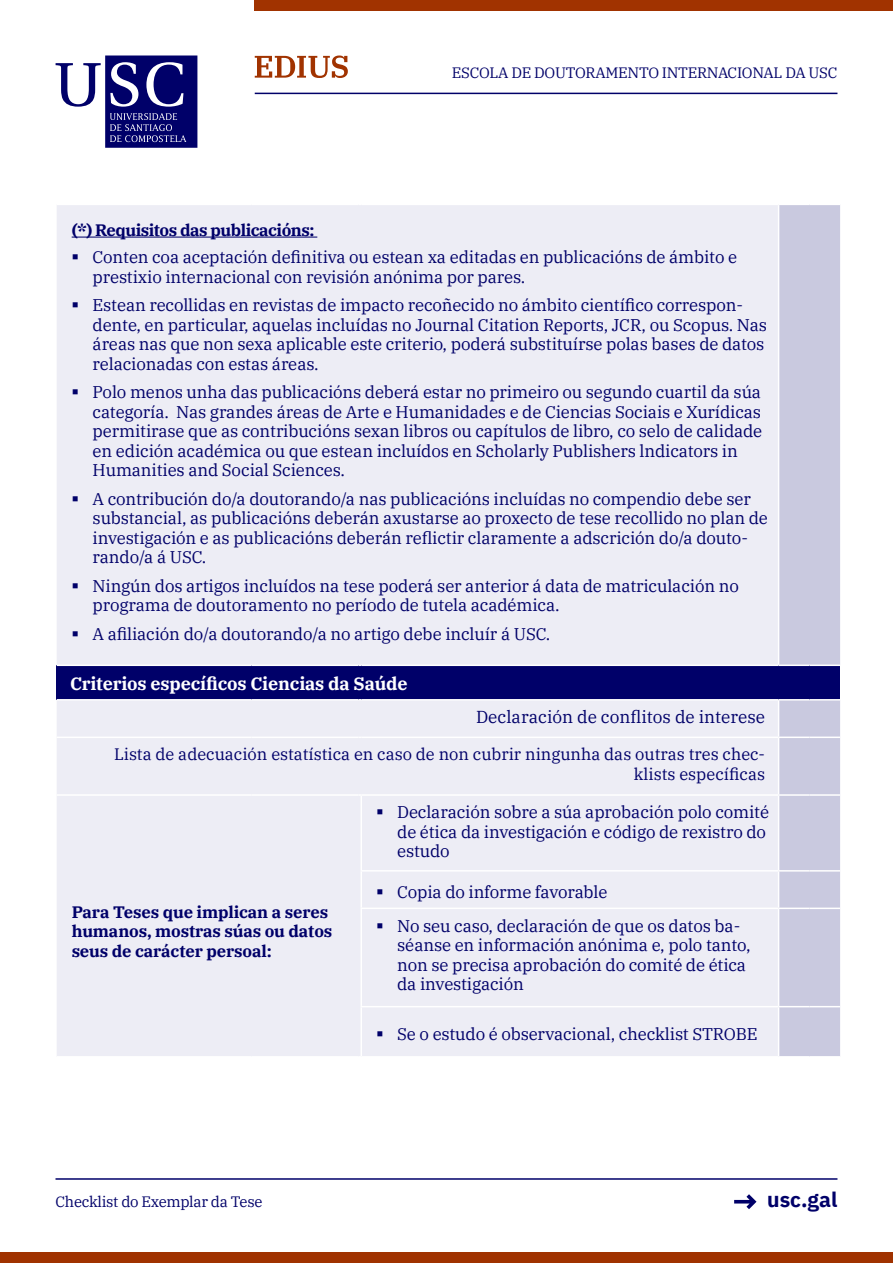
<style>
.page{position:relative;width:893px;height:1263px;background:#fff}
.page>*{position:absolute;margin:0;border:0;box-sizing:border-box;transform-origin:0 0}
.t1{font:700 21px "IBM Plex Sans";color:#000069}
.t2{font:700 18px "IBM Plex Serif";letter-spacing:-.01em;color:#fff}
.t3{font:17.25px "IBM Plex Serif";color:#000069}
.t4{font:16.8px/19.5px "IBM Plex Serif";letter-spacing:-.01em;color:#000069}
.t5{font:16.5px/19.8px "IBM Plex Serif";color:#000069;text-align:right}
.t6{font:700 16.5px/19.8px "IBM Plex Serif";letter-spacing:-.01em;color:#000069}
.t7{font:700 16.5px "IBM Plex Serif";letter-spacing:-.03em;color:#000069}
.t8{font:15px "IBM Plex Serif";letter-spacing:-.02em;color:#000069}
</style>
<div class="page">
<svg style="left:56px;top:56px;width:141px;height:92px"></svg>
<hr style="left:56px;top:1178px;width:781px;height:2px;background:#000069">
<hr style="left:255px;top:93px;width:582px;height:1px;background:#000069">
<div style="left:255px;top:0;width:638px;height:10px;background:#a13300"></div>
<div style="left:0;top:1252px;width:893px;height:11px;background:#a03200"></div>
<svg style="left:734px;top:1194px;width:22px;height:15px"></svg>
<svg style="left:255px;top:56px;width:93px;height:22px"></svg>
<div style="left:57px;top:205px;width:721px;height:851px;background:#ededf5"></div>
<div style="left:779px;top:205px;width:61px;height:851px;background:#c9c9df"></div>
<div style="left:57px;top:665px;width:783px;height:35px;background:#000069"></div>
<hr style="left:57px;top:664px;width:195px;height:2px;background:#fff">
<hr style="left:252px;top:664px;width:107px;height:2px;background:#fff">
<hr style="left:361px;top:664px;width:418px;height:2px;background:#fff">
<hr style="left:779px;top:664px;width:30px;height:2px;background:#fff">
<hr style="left:809px;top:664px;width:31px;height:2px;background:#fff">
<hr style="left:57px;top:699px;width:195px;height:1px;background:#fff">
<hr style="left:252px;top:699px;width:107px;height:1px;background:#fff">
<hr style="left:361px;top:699px;width:418px;height:1px;background:#fff">
<hr style="left:779px;top:699px;width:30px;height:1px;background:#fff">
<hr style="left:809px;top:699px;width:31px;height:1px;background:#fff">
<hr style="left:57px;top:736px;width:195px;height:2px;background:#fff">
<hr style="left:252px;top:736px;width:107px;height:2px;background:#fff">
<hr style="left:361px;top:736px;width:418px;height:2px;background:#fff">
<hr style="left:779px;top:736px;width:30px;height:2px;background:#fff">
<hr style="left:809px;top:736px;width:31px;height:2px;background:#fff">
<hr style="left:57px;top:794px;width:195px;height:2px;background:#fff">
<hr style="left:252px;top:794px;width:107px;height:2px;background:#fff">
<hr style="left:361px;top:794px;width:418px;height:2px;background:#fff">
<hr style="left:360px;top:796px;width:2px;height:74px;background:#fff">
<hr style="left:779px;top:794px;width:30px;height:2px;background:#fff">
<hr style="left:809px;top:794px;width:31px;height:2px;background:#fff">
<hr style="left:360px;top:870px;width:419px;height:1px;background:#fff">
<hr style="left:360px;top:871px;width:2px;height:36px;background:#fff">
<hr style="left:779px;top:870px;width:30px;height:1px;background:#fff">
<hr style="left:809px;top:870px;width:31px;height:1px;background:#fff">
<hr style="left:360px;top:907px;width:419px;height:2px;background:#fff">
<hr style="left:360px;top:909px;width:2px;height:97px;background:#fff">
<hr style="left:779px;top:907px;width:30px;height:2px;background:#fff">
<hr style="left:809px;top:907px;width:31px;height:2px;background:#fff">
<hr style="left:360px;top:1006px;width:419px;height:1px;background:#fff">
<hr style="left:360px;top:1007px;width:2px;height:49px;background:#fff">
<hr style="left:779px;top:1006px;width:30px;height:1px;background:#fff">
<hr style="left:809px;top:1006px;width:31px;height:1px;background:#fff">
<hr style="left:72px;top:237px;width:245px;height:1px;background:#000069">
<svg style="left:73px;top:255px;width:5px;height:5px"></svg>
<svg style="left:73px;top:303px;width:5px;height:5px"></svg>
<svg style="left:73px;top:390px;width:5px;height:5px"></svg>
<svg style="left:73px;top:496px;width:5px;height:5px"></svg>
<svg style="left:73px;top:583px;width:5px;height:5px"></svg>
<svg style="left:73px;top:631px;width:5px;height:5px"></svg>
<svg style="left:378px;top:810px;width:5px;height:5px"></svg>
<svg style="left:378px;top:890px;width:5px;height:4px"></svg>
<svg style="left:378px;top:923px;width:5px;height:5px"></svg>
<svg style="left:378px;top:1032px;width:5px;height:5px"></svg>
<p class="t8" style="left:452px;top:61px;width:387px">ESCOLA DE DOUTORAMENTO INTERNACIONAL DA USC</p>
<p class="t7" style="left:72px;top:217px;width:244px">(*) Requisitos das publicacións:</p>
<p class="t4" style="left:93px;top:246px;width:646px">Conten coa aceptación definitiva ou estean xa editadas en publicacións de ámbito e prestixio internacional con revisión anónima por pares.</p>
<p class="t4" style="left:93px;top:294px;width:676px">Estean recollidas en revistas de impacto recoñecido no ámbito científico correspon&shy;dente, en particular, aquelas incluídas no Journal Citation Reports, JCR, ou Scopus. Nas áreas nas que non sexa aplicable este criterio, poderá substituírse polas bases de datos relacionadas con estas áreas.</p>
<p class="t4" style="left:93px;top:381px;width:671px">Polo menos unha das publicacións deberá estar no primeiro ou segundo cuartil da súa categoría. Nas grandes áreas de Arte e Humanidades e de Ciencias Sociais e Xurídicas permitirase que as contribucións sexan libros ou capítulos de libro, co selo de calidade en edición académica ou que estean incluídos en Scholarly Publishers lndicators in Humanities and Social Sciences.</p>
<p class="t4" style="left:93px;top:488px;width:677px">A contribución do/a doutorando/a nas publicacións incluídas no compendio debe ser substancial, as publicacións deberán axustarse ao proxecto de tese recollido no plan de investigación e as publicacións deberán reflictir claramente a adscrición do/a douto&shy;rando/a á USC.</p>
<p class="t4" style="left:93px;top:575px;width:648px">Ningún dos artigos incluídos na tese poderá ser anterior á data de matriculación no programa de doutoramento no período de tutela académica.</p>
<p class="t4" style="left:93px;top:623px;width:459px">A afiliación do/a doutorando/a no artigo debe incluír á USC.</p>
<p class="t2" style="left:70px;top:669px;width:339px">Criterios específicos Ciencias da Saúde</p>
<p class="t3" style="left:476px;top:704px;width:290px">Declaración de conflitos de interese</p>
<p class="t5" style="left:114px;top:743px;width:653px">Lista de adecuación estatística en caso de non cubrir ningunha das outras tres chec&shy;klists específicas</p>
<p class="t6" style="left:72px;top:900px;width:262px">Para Teses que implican a seres humanos, mostras súas ou datos seus de carácter persoal:</p>
<p class="t8" style="left:56px;top:1190px;width:208px">Checklist do Exemplar da Tese</p>
<p class="t4" style="left:397px;top:801px;width:373px">Declaración sobre a súa aprobación polo comité de ética da investigación e código de rexistro do estudo</p>
<p class="t4" style="left:397px;top:874px;width:345px;line-height:33.5px">Copia do informe favorable<br>No seu caso, declaración de que os datos ba-</p>
<p class="t4" style="left:397px;top:934px;width:355px">séanse en información anónima e, polo tanto, non se precisa aprobación do comité de ética da investigación</p>
<p class="t4" style="left:397px;top:1023px;width:362px">Se o estudo é observacional, checklist STROBE</p>
<p class="t1" style="left:767px;top:1183px;width:72px">usc.gal</p>
</div>
